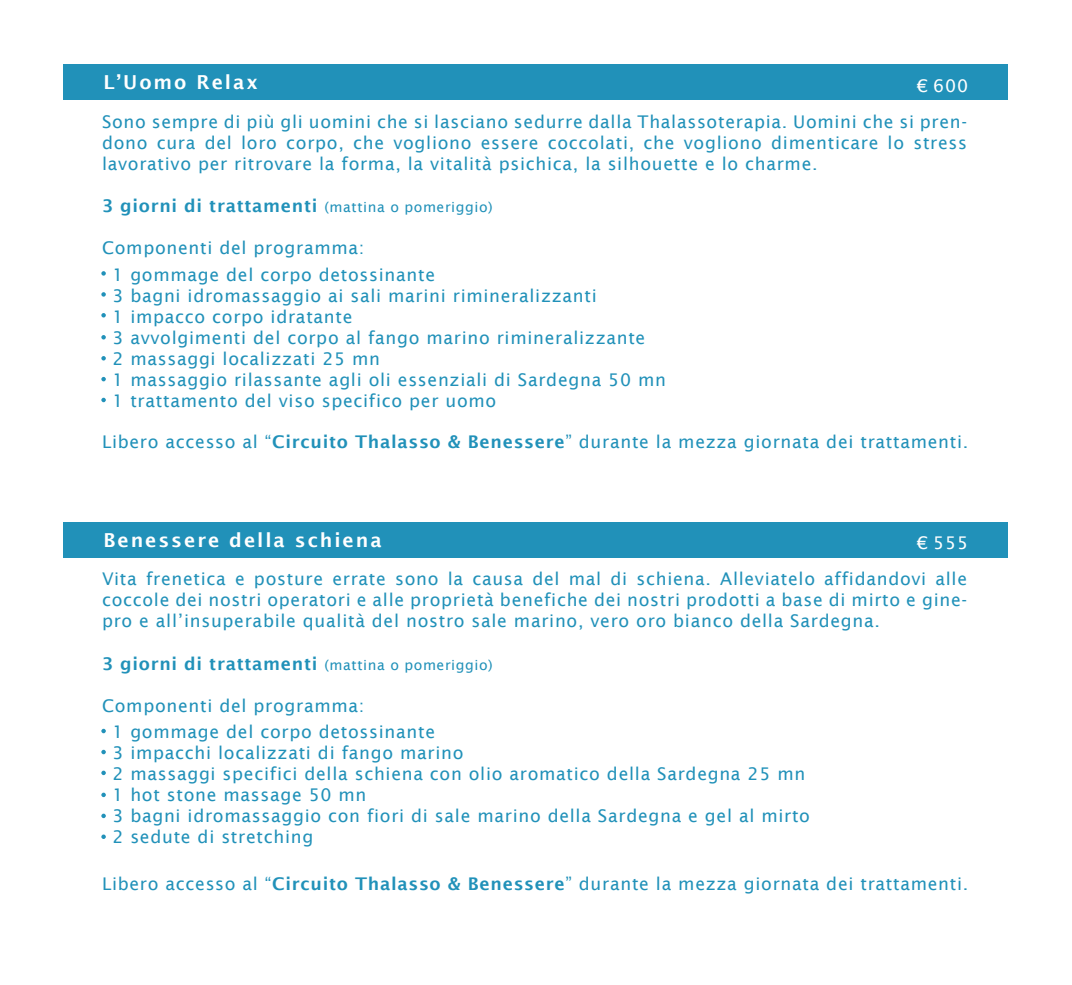
<style>
.page{position:relative;width:1072px;height:985px;background:#fff}
.page>*{position:absolute;margin:0;border:0;box-sizing:border-box;transform-origin:0 0}
.t1{font:600 19.25px "Lucida Sans";letter-spacing:.1em;color:#fff}
.t2{font:17.5px/21px "Lucida Sans";letter-spacing:.04em;color:#2191b9;text-align:justify}
.t3{font:600 17.5px "Lucida Sans";letter-spacing:.04em;color:#2191b9}
.t4{font:17.5px "Lucida Sans";letter-spacing:.05em;color:#fff}
.s1{font-weight:400;font-size:14px}
.s2{font-weight:600}
</style>
<div class="page">
<div style="left:64px;top:65px;width:944px;height:35px;background:#2191b9"></div>
<svg style="left:101px;top:271px;width:5px;height:5px"></svg>
<svg style="left:101px;top:292px;width:5px;height:5px"></svg>
<svg style="left:101px;top:313px;width:5px;height:4px"></svg>
<svg style="left:101px;top:335px;width:5px;height:4px"></svg>
<svg style="left:101px;top:356px;width:5px;height:4px"></svg>
<svg style="left:101px;top:377px;width:5px;height:4px"></svg>
<svg style="left:101px;top:398px;width:5px;height:4px"></svg>
<div style="left:64px;top:522px;width:944px;height:35px;background:#2191b9"></div>
<svg style="left:101px;top:729px;width:5px;height:4px"></svg>
<svg style="left:101px;top:750px;width:5px;height:4px"></svg>
<svg style="left:101px;top:770px;width:5px;height:5px"></svg>
<svg style="left:101px;top:792px;width:5px;height:5px"></svg>
<svg style="left:101px;top:813px;width:5px;height:5px"></svg>
<svg style="left:101px;top:834px;width:5px;height:5px"></svg>
<p class="t1" style="left:103px;top:71px;width:156px">L’Uomo Relax</p>
<p class="t2" style="left:102px;top:111px;width:866px">Sono sempre di più gli uomini che si lasciano sedurre dalla Thalassoterapia. Uomini che si pren&shy;dono cura del loro corpo, che vogliono essere coccolati, che vogliono dimenticare lo stress lavorativo per ritrovare la forma, la vitalità psichica, la silhouette e lo charme.</p>
<p class="t3" style="left:102px;top:196px;width:392px">3 giorni di trattamenti <span class="s1">(mattina o pomeriggio)</span></p>
<p class="t2" style="left:102px;top:237px;width:264px">Componenti del programma:</p>
<p class="t4" style="left:917px;top:76px;width:53px">€ 600</p>
<p class="t2" style="left:112px;top:264px;width:555px;text-align:left">1 gommage del corpo detossinante<br>3 bagni idromassaggio ai sali marini rimineralizzanti<br>1 impacco corpo idratante<br>3 avvolgimenti del corpo al fango marino rimineralizzante<br>2 massaggi localizzati 25 mn<br>1 massaggio rilassante agli oli essenziali di Sardegna 50 mn 1 trattamento del viso specifico per uomo</p>
<p class="t2" style="left:102px;top:431px;width:868px">Libero accesso al “<span class="s2">Circuito Thalasso &amp; Benessere</span>” durante la mezza giornata dei trattamenti.</p>
<p class="t1" style="left:103px;top:529px;width:280px">Benessere della schiena</p>
<p class="t2" style="left:102px;top:569px;width:866px">Vita frenetica e posture errate sono la causa del mal di schiena. Alleviatelo affidandovi alle coccole dei nostri operatori e alle proprietà benefiche dei nostri prodotti a base di mirto e gine&shy;pro e all’insuperabile qualità del nostro sale marino, vero oro bianco della Sardegna.</p>
<p class="t3" style="left:102px;top:653px;width:392px">3 giorni di trattamenti <span class="s1">(mattina o pomeriggio)</span></p>
<p class="t2" style="left:102px;top:695px;width:264px">Componenti del programma:</p>
<p class="t4" style="left:917px;top:533px;width:53px">€ 555</p>
<p class="t2" style="left:112px;top:721px;width:699px;text-align:left">1 gommage del corpo detossinante<br>3 impacchi localizzati di fango marino<br>2 massaggi specifici della schiena con olio aromatico della Sardegna 25 mn 1 hot stone massage 50 mn<br>3 bagni idromassaggio con fiori di sale marino della Sardegna e gel al mirto 2 sedute di stretching</p>
<p class="t2" style="left:102px;top:873px;width:868px">Libero accesso al “<span class="s2">Circuito Thalasso &amp; Benessere</span>” durante la mezza giornata dei trattamenti.</p>
</div>
